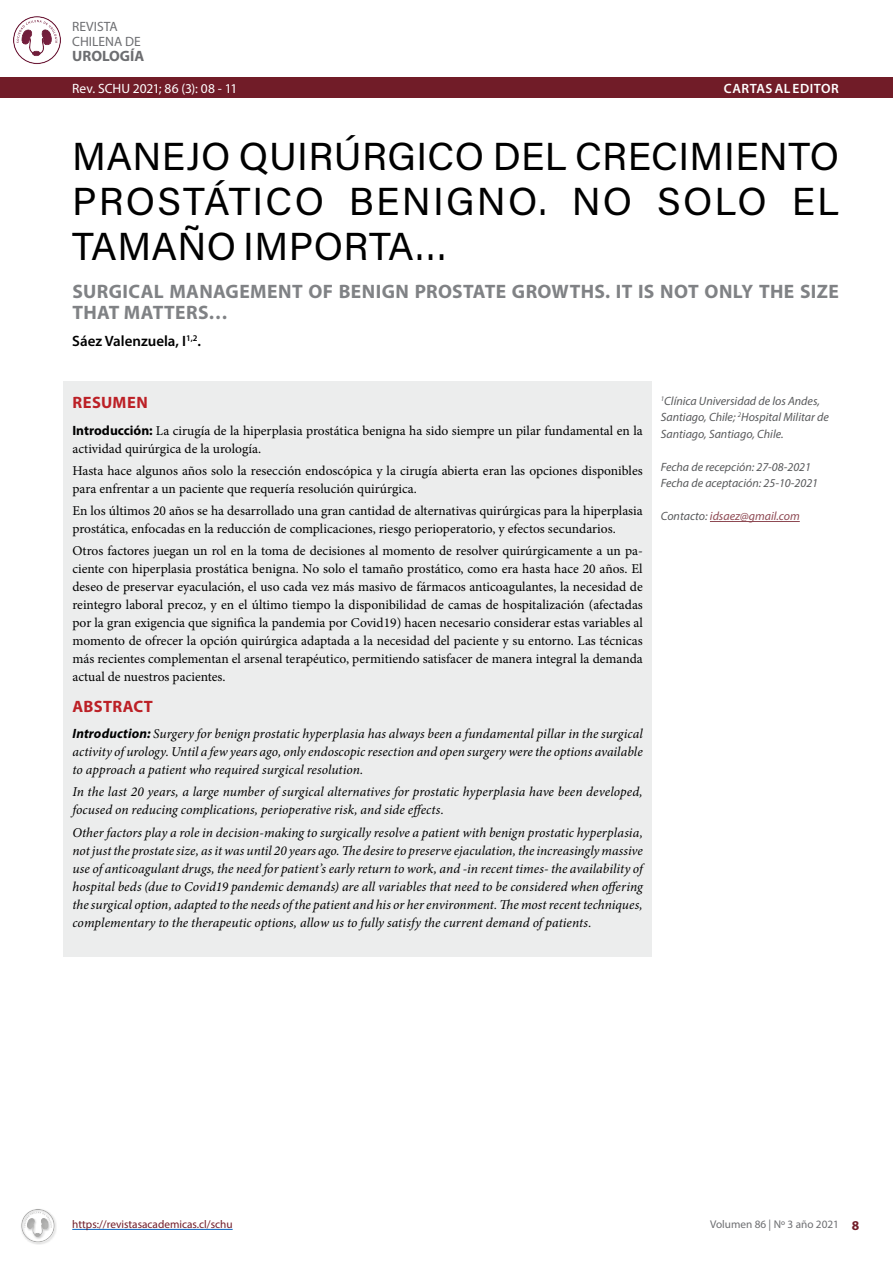
<style>
.page{position:relative;width:893px;height:1263px;background:#fff}
.page>*{position:absolute;margin:0;border:0;box-sizing:border-box;transform-origin:0 0}
.t1{font:39px/45px "Acumin Pro";letter-spacing:.015em;color:#000;text-align:justify}
.t2{font:700 19.5px/21px "Myriad Pro";letter-spacing:.02em;color:#808285}
.t3{font:700 16.5px "Myriad Pro";letter-spacing:.02em;color:#bc2026}
.t4{font:600 15px "Myriad Pro";color:#000}
.t5{font:700 15px "Myriad Pro";color:#6d6e71}
.t6{font:13.5px/18px "Minion Pro";color:#000}
.t7{font:italic 13.5px/18px "Minion Pro";letter-spacing:.005em;color:#000;text-align:justify}
.t8{font:13.5px "Myriad Pro";color:#fff}
.t9{font:13.5px/15px "Myriad Pro";color:#6d6e71}
.t10{font:600 13.5px "Myriad Pro";letter-spacing:.035em;color:#fff}
.t11{font:italic 12px/16.5px "Myriad Pro";color:#58595b}
.t12{font:italic 12px "Myriad Pro";color:#8e4953}
.t13{font:11.25px "Myriad Pro";color:#711c28}
.t14{font:11.25px "Myriad Pro";color:#6d6e71}
.s1{font-family:"Myriad Pro";font-weight:700}
.s2{color:#58595b}
.s3{font-weight:700;font-size:13.5px;color:#711c28}
</style>
<div class="page">
<div style="left:0;top:1190px;width:79px;height:61px;background:#000;opacity:.07"></div>
<svg style="left:24px;top:1211px;width:28px;height:26px"></svg>
<hr style="left:72px;top:1229px;width:161px;height:1px;background:#0563c1">
<svg style="left:17px;top:20px;width:41px;height:36px"></svg>
<div style="left:0;top:77px;width:893px;height:21px;background:#711c28"></div>
<div style="left:63px;top:381px;width:589px;height:575px;background:#eceded"></div>
<hr style="left:710px;top:521px;width:90px;height:1px;background:#8e4953">
<p class="t9" style="left:72px;top:19px;width:70px">REVISTA<br>CHILENA DE</p>
<p class="t5" style="left:72px;top:46px;width:74px">UROLOGÍA</p>
<p class="t8" style="left:72px;top:80px;width:167px">Rev. SCHU 2021; 86 (3): 08 - 11</p>
<p class="t10" style="left:724px;top:80px;width:116px">CARTAS AL EDITOR</p>
<h1 class="t1" style="left:72px;top:132px;width:768px">MANEJO QUIRÚRGICO DEL CRECIMIENTO PROSTÁTICO BENIGNO. NO SOLO EL TAMAÑO IMPORTA…</h1>
<h2 class="t2" style="left:72px;top:280px;width:768px">SURGICAL MANAGEMENT OF BENIGN PROSTATE GROWTHS. IT IS NOT ONLY THE SIZE<br>THAT MATTERS…</h2>
<p class="t4" style="left:72px;top:331px;width:130px">Sáez Valenzuela, I<sup>1,2</sup>.</p>
<p class="t3" style="left:73px;top:392px;width:77px">RESUMEN</p>
<p class="t6" style="left:72px;top:421px;width:572px"><span class="s1">Introducción:</span> La cirugía de la hiperplasia prostática benigna ha sido siempre un pilar fundamental en la actividad quirúrgica de la urología.</p>
<p class="t6" style="left:72px;top:462px;width:572px">Hasta hace algunos años solo la resección endoscópica y la cirugía abierta eran las opciones disponibles para enfrentar a un paciente que requería resolución quirúrgica.</p>
<p class="t6" style="left:72px;top:502px;width:572px">En los últimos 20 años se ha desarrollado una gran cantidad de alternativas quirúrgicas para la hiperplasia prostática, enfocadas en la reducción de complicaciones, riesgo perioperatorio, y efectos secundarios.</p>
<p class="t6" style="left:72px;top:542px;width:572px;text-align:justify">Otros factores juegan un rol en la toma de decisiones al momento de resolver quirúrgicamente a un pa&shy;ciente con hiperplasia prostática benigna. No solo el tamaño prostático, como era hasta hace 20 años. El deseo de preservar eyaculación, el uso cada vez más masivo de fármacos anticoagulantes, la necesidad de reintegro laboral precoz, y en el último tiempo la disponibilidad de camas de hospitalización (afectadas por la gran exigencia que significa la pandemia por Covid19) hacen necesario considerar estas variables al momento de ofrecer la opción quirúrgica adaptada a la necesidad del paciente y su entorno. Las técnicas más recientes complementan el arsenal terapéutico, permitiendo satisfacer de manera integral la demanda actual de nuestros pacientes.</p>
<p class="t3" style="left:73px;top:695px;width:82px">ABSTRACT</p>
<p class="t7" style="left:72px;top:725px;width:572px"><span class="s1">Introduction:</span> Surgery for benign prostatic hyperplasia has always been a fundamental pillar in the surgical activity of urology. Until a few years ago, only endoscopic resection and open surgery were the options available to approach a patient who required surgical resolution.</p>
<p class="t7" style="left:72px;top:783px;width:572px">In the last 20 years, a large number of surgical alternatives for prostatic hyperplasia have been developed, focused on reducing complications, perioperative risk, and side effects.</p>
<p class="t7" style="left:72px;top:823px;width:572px">Other factors play a role in decision-making to surgically resolve a patient with benign prostatic hyperplasia, not just the prostate size, as it was until 20 years ago. The desire to preserve ejaculation, the increasingly massive use of anticoagulant drugs, the need for patient’s early return to work, and -in recent times- the availability of hospital beds (due to Covid19 pandemic demands) are all variables that need to be considered when offering the surgical option, adapted to the needs of the patient and his or her environment. The most recent techniques, complementary to the therapeutic options, allow us to fully satisfy the current demand of patients.</p>
<p class="t11" style="left:661px;top:392px;width:170px"><sup>1</sup>Clínica Universidad de los Andes,<br>Santiago, Chile; <sup>2</sup> Hospital Militar de<br>Santiago, Santiago, Chile.</p>
<p class="t11" style="left:661px;top:458px;width:159px">Fecha de recepción: 2 7-08-2 02 1<br>Fecha de aceptación: 25-10-202 1</p>
<p class="t12" style="left:661px;top:509px;width:140px"><span class="s2">Contacto:</span> idsaez@gmail.com</p>
<p class="t13" style="left:72px;top:1217px;width:162px">https://revistasacademicas.cl/schu</p>
<p class="t14" style="left:710px;top:1217px;width:151px">Volumen 86 | Nº 3 año 2021 <span class="s3">8</span></p>
</div>
